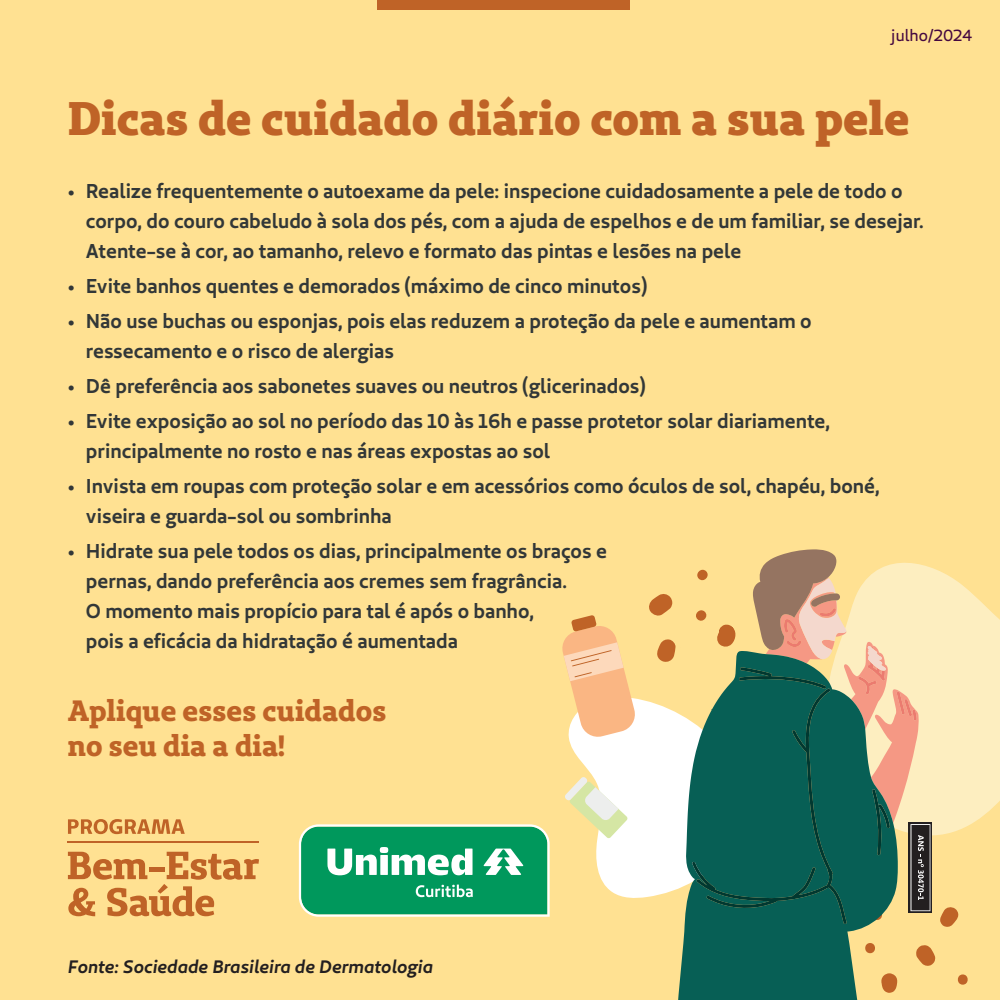
<style>
.page{position:relative;width:1000px;height:1000px;background:#ffe192}
.page>*{position:absolute;margin:0;border:0;box-sizing:border-box;transform-origin:0 0}
.t1{font:700 47.1px "Unimed Slab 2020 Extra";color:#bf6327}
.t2{font:29.4px/35.2px "Unimed Slab 2020 Bold";color:#bf6327}
.t3{font:700 20px/30px "Unimed Sans 2020 Semi";color:#323738}
.t4{font:italic 700 18px "Unimed Sans 2020 Semi";color:#231f20}
.t5{font:16.1px "Unimed Sans 2020 Regular";color:#450840}
</style>
<div class="page">
<div style="left:378px;top:0;width:252px;height:10px;background:#bf6327"></div>
<svg style="left:930px;top:567px;width:70px;height:269px;fill:#fdeec0"></svg>
<svg style="left:569px;top:699px;width:109px;height:199px;fill:#fff"></svg>
<svg style="left:940px;top:907px;width:18px;height:20px"></svg>
<svg style="left:916px;top:945px;width:20px;height:21px"></svg>
<svg style="left:957px;top:974px;width:11px;height:11px"></svg>
<svg style="left:657px;top:639px;width:19px;height:23px"></svg>
<svg style="left:649px;top:594px;width:23px;height:22px"></svg>
<svg style="left:562px;top:615px;width:75px;height:124px"></svg>
<svg style="left:565px;top:777px;width:63px;height:61px"></svg>
<svg style="left:678px;top:713px;width:220px;height:287px;fill:#075f55"></svg>
<svg style="left:68px;top:819px;width:117px;height:15px"></svg>
<svg style="left:68px;top:852px;width:191px;height:64px"></svg>
<hr style="left:68px;top:841px;width:191px;height:2px;background:#bf6327">
<div style="left:909px;top:822px;width:23px;height:91px;background:#817f80"></div>
<svg style="left:689px;top:549px;width:241px;height:376px"></svg>
<svg style="left:299px;top:824px;width:251px;height:93px"></svg>
<p class="t5" style="left:891px;top:25px;width:83px">julho/2024</p>
<h1 class="t1" style="left:68px;top:87px;width:843px">Dicas de cuidado diário com a sua pele</h1>
<p class="t3" style="left:86px;top:176px;width:839px;text-indent:-18px">• Realize frequentemente o autoexame da pele: inspecione cuidadosamente a pele de todo o corpo, do couro cabeludo à sola dos pés, com a ajuda de espelhos e de um familiar, se desejar.<br>Atente-se à cor, ao tamanho, relevo e formato das pintas e lesões na pele</p>
<p class="t3" style="left:68px;top:271px;width:581px">• Evite banhos quentes e demorados (máximo de cinco minutos)</p>
<p class="t3" style="left:86px;top:306px;width:727px;text-indent:-18px">• Não use buchas ou esponjas, pois elas reduzem a proteção da pele e aumentam o ressecamento e o risco de alergias</p>
<p class="t3" style="left:68px;top:371px;width:579px">• Dê preferência aos sabonetes suaves ou neutros (glicerinados)</p>
<p class="t3" style="left:86px;top:406px;width:746px;text-indent:-18px">• Evite exposição ao sol no período das 10 às 16h e passe protetor solar diariamente, principalmente no rosto e nas áreas expostas ao sol</p>
<p class="t3" style="left:86px;top:471px;width:795px;text-indent:-18px">• Invista em roupas com proteção solar e em acessórios como óculos de sol, chapéu, boné, viseira e guarda-sol ou sombrinha</p>
<p class="t3" style="left:86px;top:536px;width:523px;text-indent:-18px">• Hidrate sua pele todos os dias, principalmente os braços e pernas, dando preferência aos cremes sem fragrância.<br>O momento mais propício para tal é após o banho,<br>pois a eficácia da hidratação é aumentada</p>
<h2 class="t2" style="left:68px;top:692px;width:320px">Aplique esses cuidados no seu dia a dia!</h2>
<p class="t4" style="left:68px;top:955px;width:367px">Fonte: Sociedade Brasileira de Dermatologia</p>
</div>
